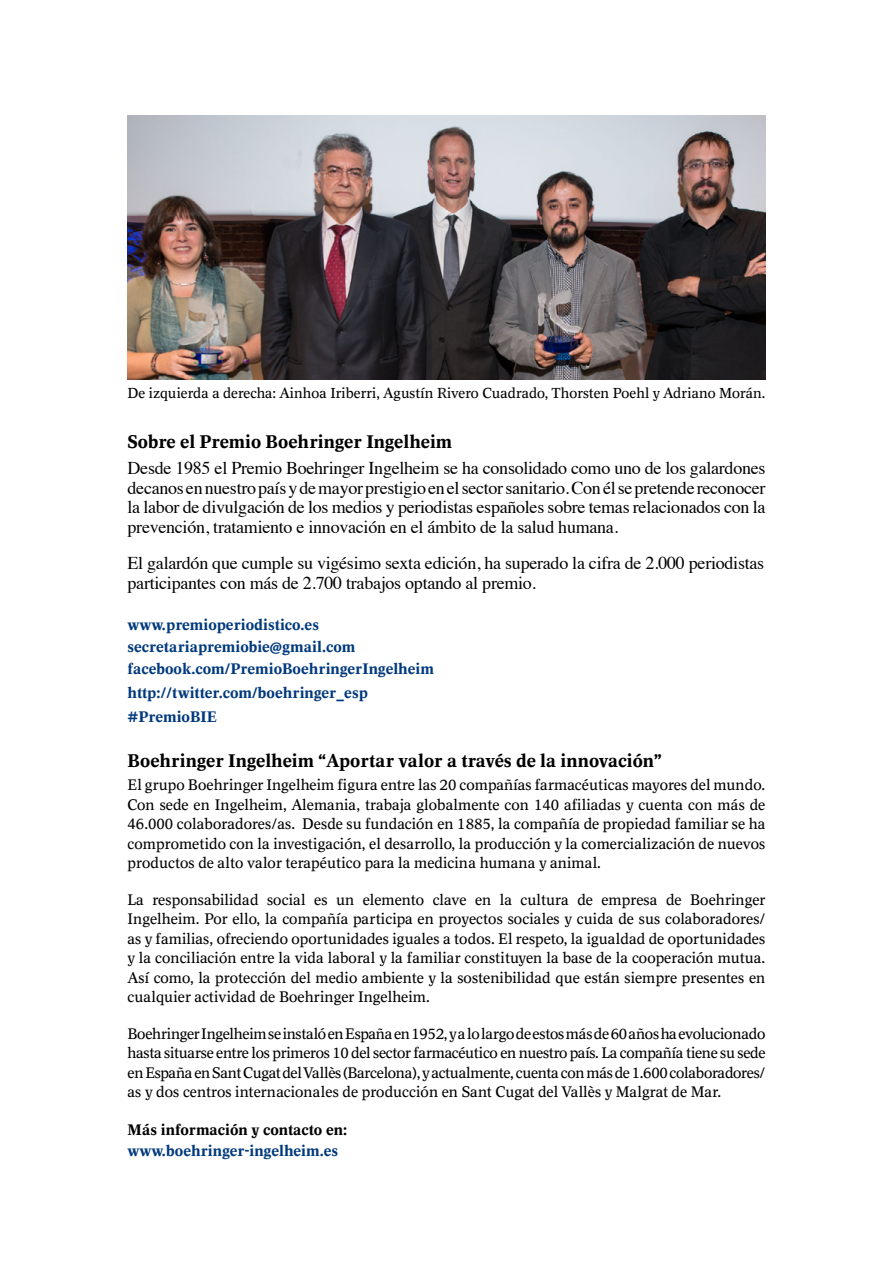
<style>
.page{position:relative;width:893px;height:1263px;background:#fff}
.page>*{position:absolute;margin:0;border:0;box-sizing:border-box;transform-origin:0 0}
.t1{font:18px/19.5px "Times";letter-spacing:-.015em;color:#000;text-align:justify}
.t2{font:700 18px "BI Antiqua";color:#000}
.t3{font:15px/19.5px "BI Antiqua";color:#000;text-align:justify}
.t4{font:700 15px/22.2px "BI Antiqua";color:#00397d}
.t5{font:700 15px "BI Antiqua";color:#000}
.t6{font:14.25px "BI Antiqua";color:#000}
</style>
<div class="page">
<img style="left:128px;top:116px;width:637px;height:263px">
<p class="t6" style="left:128px;top:385px;width:639px">De izquierda a derecha: Ainhoa Iriberri, Agustín Rivero Cuadrado, Thorsten Poehl y Adriano Morán.</p>
<p class="t2" style="left:128px;top:432px;width:326px">Sobre el Premio Boehringer Ingelheim</p>
<p class="t1" style="left:128px;top:457px;width:639px">Desde 1985 el Premio Boehringer Ingelheim se ha consolidado como uno de los galardones decanos en nuestro país y de mayor prestigio en el sector sanitario. Con él se pretende reconocer la labor de divulgación de los medios y periodistas españoles sobre temas relacionados con la prevención, tratamiento e innovación en el ámbito de la salud humana.</p>
<p class="t1" style="left:128px;top:552px;width:638px">El galardón que cumple su vigésimo sexta edición, ha superado la cifra de 2.000 periodistas participantes con más de 2.700 trabajos optando al premio.</p>
<p class="t4" style="left:128px;top:613px;width:308px">www.premioperiodistico.es secretariapremiobie@gmail.com facebook.com/PremioBoehringerIngelheim</p>
<p class="t4" style="left:128px;top:681px;width:242px;line-height:23.7px">http://twitter.com/boehringer_esp #PremioBIE</p>
<p class="t2" style="left:128px;top:750px;width:536px">Boehringer Ingelheim “Aportar valor a través de la innovación”</p>
<p class="t3" style="left:128px;top:775px;width:639px">El grupo Boehringer Ingelheim figura entre las 20 compañías farmacéuticas mayores del mundo.<br>Con sede en Ingelheim, Alemania, trabaja globalmente con 140 afiliadas y cuenta con más de 46.000 colaboradores/as. Desde su fundación en 1885, la compañía de propiedad familiar se ha comprometido con la investigación, el desarrollo, la producción y la comercialización de nuevos productos de alto valor terapéutico para la medicina humana y animal.</p>
<p class="t3" style="left:128px;top:890px;width:640px">La responsabilidad social es un elemento clave en la cultura de empresa de Boehringer Ingelheim. Por ello, la compañía participa en proyectos sociales y cuida de sus colaboradores/ as y familias, ofreciendo oportunidades iguales a todos. El respeto, la igualdad de oportunidades y la conciliación entre la vida laboral y la familiar constituyen la base de la cooperación mutua.<br>Así como, la protección del medio ambiente y la sostenibilidad que están siempre presentes en cualquier actividad de Boehringer Ingelheim.</p>
<p class="t3" style="left:128px;top:1024px;width:639px">Boehringer Ingelheim se instaló en España en 1952, y a lo largo de estos más de 60 años ha evolucionado hasta situarse entre los primeros 10 del sector farmacéutico en nuestro país. La compañía tiene su sede en España en Sant Cugat del Vallès (Barcelona), y actualmente, cuenta con más de 1.600 colaboradores/ as y dos centros internacionales de producción en Sant Cugat del Vallès y Malgrat de Mar.</p>
<p class="t5" style="left:128px;top:1121px;width:221px">Más información y contacto en:</p>
<p class="t4" style="left:128px;top:1140px;width:212px">www.boehringer-ingelheim.es</p>
</div>
